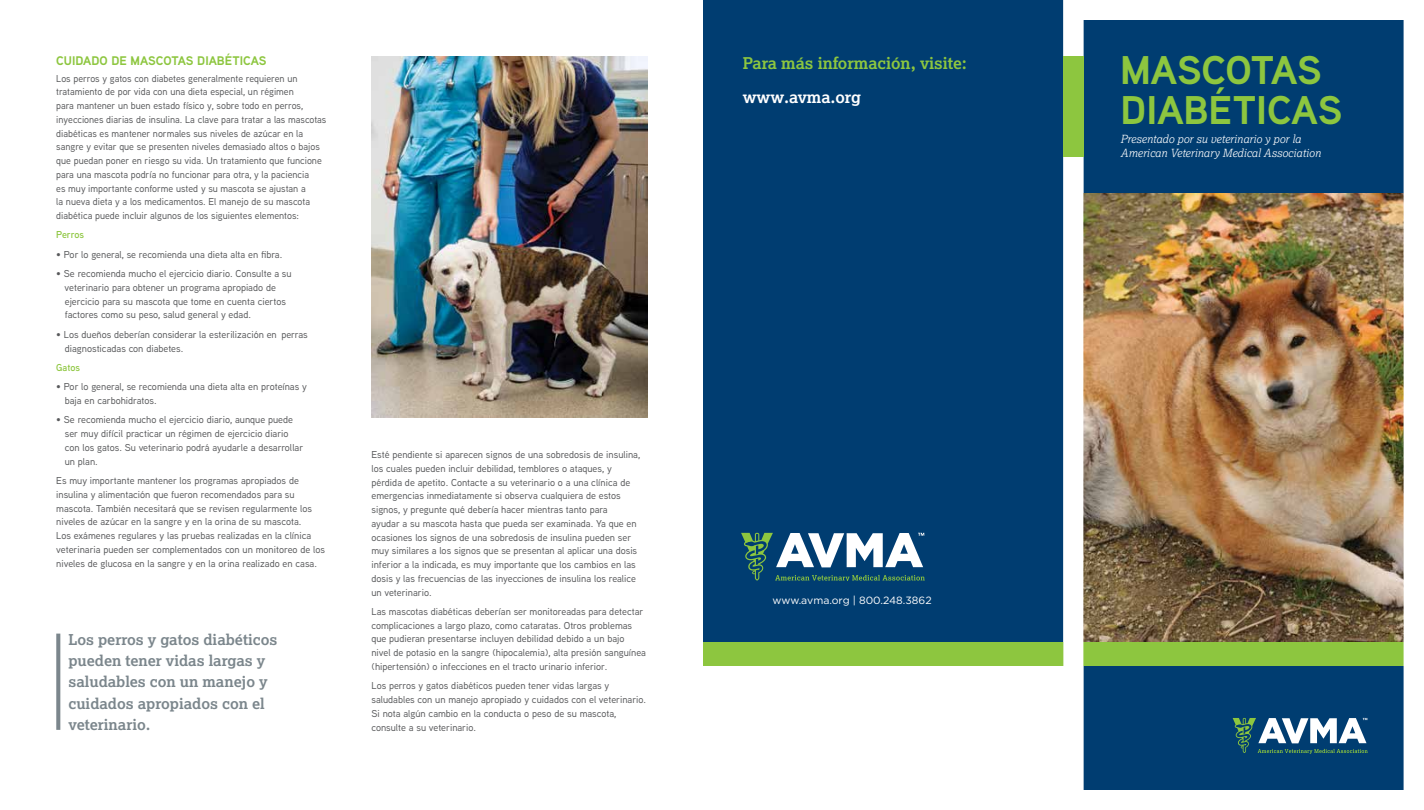
<style>
.page{position:relative;width:1424px;height:810px;background:#fff}
.page>*{position:absolute;margin:0;border:0;box-sizing:border-box;transform-origin:0 0}
.t1{font:700 40px/40px "Aaux Next";color:#8dc63f}
.t2{font:700 16.25px "Lexia";letter-spacing:-.005em;color:#8dc63f}
.t3{font:700 16.25px "Lexia";letter-spacing:-.005em;color:#fff}
.t4{font:700 15px/21.2px "Lexia";color:#7b868c}
.t5{font:700 12.5px "Aaux Next";color:#8dc63f}
.t6{font:italic 300 11.25px/13.5px "Lexia";color:#fff}
.t7{font:10.5px "Gotham";color:#fff}
.t8{font:500 10px/13.8px "Aaux Next";color:#58595b}
.t9{font:600 10px "Aaux Next";color:#8dc63f}
</style>
<div class="page">
<div style="left:703px;top:0;width:364px;height:646px;background:#003d71"></div>
<div style="left:1084px;top:21px;width:318px;height:768px;background:#003d71"></div>
<img style="left:1084px;top:193px;width:318px;height:449px">
<svg style="left:1232px;top:718px;width:135px;height:36px"></svg>
<div style="left:1072px;top:642px;width:346px;height:24px;background:#8dc63f"></div>
<div style="left:703px;top:642px;width:360px;height:24px;background:#8dc63f"></div>
<svg style="left:741px;top:533px;width:183px;height:47px"></svg>
<svg style="left:56px;top:634px;width:4px;height:96px"></svg>
<img style="left:371px;top:56px;width:276px;height:361px">
<div style="left:1063px;top:0;width:360px;height:810px;border:20px solid #fff"></div>
<div style="left:1063px;top:56px;width:20px;height:101px;background:#8dc63f"></div>
<p class="t5" style="left:56px;top:52px;width:212px">CUIDADO DE MASCOTAS DIABÉTICAS</p>
<p class="t8" style="left:56px;top:71px;width:272px">Los perros y gatos con diabetes generalmente requieren un tratamiento de por vida con una dieta especial, un régimen<br>para mantener un buen estado físico y, sobre todo en perros, inyecciones diarias de insulina. La clave para tratar a las mascotas diabéticas es mantener normales sus niveles de azúcar en la sangre y evitar que se presenten niveles demasiado altos o bajos que puedan poner en riesgo su vida. Un tratamiento que funcione para una mascota podría no funcionar para otra, y la paciencia<br>es muy importante conforme usted y su mascota se ajustan a<br>la nueva dieta y a los medicamentos. El manejo de su mascota diabética puede incluir algunos de los siguientes elementos:</p>
<p class="t9" style="left:56px;top:228px;width:29px">Perros</p>
<p class="t8" style="left:56px;top:247px;width:227px">• Por lo general, se recomienda una dieta alta en fibra.</p>
<p class="t8" style="left:65px;top:266px;width:228px;text-indent:-8px">• Se recomienda mucho el ejercicio diario. Consulte a su veterinario para obtener un programa apropiado de ejercicio para su mascota que tome en cuenta ciertos factores como su peso, salud general y edad.</p>
<p class="t8" style="left:65px;top:327px;width:244px;text-indent:-9px">• Los dueños deberían considerar la esterilización en perras diagnosticadas con diabetes.</p>
<p class="t9" style="left:56px;top:360px;width:25px">Gatos</p>
<p class="t8" style="left:65px;top:380px;width:244px;text-indent:-9px">• Por lo general, se recomienda una dieta alta en proteínas y baja en carbohidratos.</p>
<p class="t8" style="left:65px;top:413px;width:240px;text-indent:-9px">• Se recomienda mucho el ejercicio diario, aunque puede ser muy difícil practicar un régimen de ejercicio diario con los gatos. Su veterinario podrá ayudarle a desarrollar un plan.</p>
<p class="t8" style="left:56px;top:473px;width:270px">Es muy importante mantener los programas apropiados de insulina y alimentación que fueron recomendados para su mascota. También necesitará que se revisen regularmente los niveles de azúcar en la sangre y en la orina de su mascota.<br>Los exámenes regulares y las pruebas realizadas en la clínica veterinaria pueden ser complementados con un monitoreo de los niveles de glucosa en la sangre y en la orina realizado en casa.</p>
<h3 class="t4" style="left:68px;top:629px;width:210px">Los perros y gatos diabéticos pueden tener vidas largas y saludables con un manejo y cuidados apropiados con el veterinario.</h3>
<p class="t8" style="left:371px;top:447px;width:270px">Esté pendiente si aparecen signos de una sobredosis de insulina, los cuales pueden incluir debilidad, temblores o ataques, y pérdida de apetito. Contacte a su veterinario o a una clínica de emergencias inmediatamente si observa cualquiera de estos signos, y pregunte qué debería hacer mientras tanto para<br>ayudar a su mascota hasta que pueda ser examinada. Ya que en ocasiones los signos de una sobredosis de insulina pueden ser muy similares a los signos que se presentan al aplicar una dosis inferior a la indicada, es muy importante que los cambios en las dosis y las frecuencias de las inyecciones de insulina los realice un veterinario.</p>
<p class="t8" style="left:371px;top:604px;width:276px">Las mascotas diabéticas deberían ser monitoreadas para detectar complicaciones a largo plazo, como cataratas. Otros problemas que pudieran presentarse incluyen debilidad debido a un bajo nivel de potasio en la sangre (hipocalemia), alta presión sanguínea (hipertensión) o infecciones en el tracto urinario inferior.</p>
<p class="t8" style="left:371px;top:679px;width:276px">Los perros y gatos diabéticos pueden tener vidas largas y saludables con un manejo apropiado y cuidados con el veterinario.<br>Si nota algún cambio en la conducta o peso de su mascota, consulte a su veterinario.</p>
<h2 class="t2" style="left:742px;top:52px;width:225px">Para más información, visite:</h2>
<h2 class="t3" style="left:742px;top:86px;width:120px">www.avma.org</h2>
<p class="t7" style="left:772px;top:594px;width:161px">www.avma.org | 800.248.3862</p>
<h1 class="t1" style="left:1120px;top:49px;width:223px">MASCOTAS<br>DIABÉTICAS</h1>
<p class="t6" style="left:1120px;top:132px;width:202px">Presentado por su veterinario y por la<br>American Veterinary Medical Association</p>
</div>
